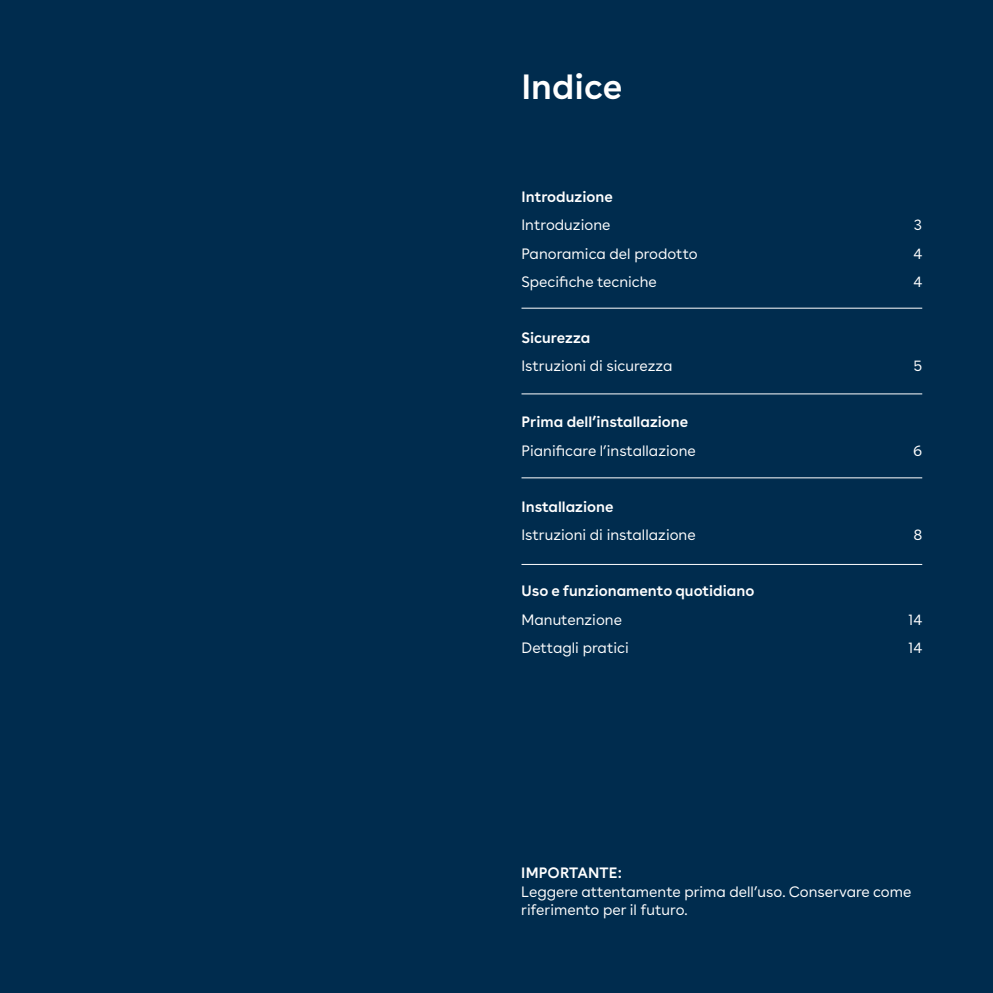
<style>
.page{position:relative;width:993px;height:993px;background:#fff}
.page>*{position:absolute;margin:0;border:0;box-sizing:border-box;transform-origin:0 0}
.t1{font:600 35px "Buenos Aires";color:#fff}
.t2{font:15px/28px "Buenos Aires";color:#fff}
.t3{font:600 15px "Buenos Aires";color:#fff}
</style>
<div class="page">
<div style="left:0;top:0;width:992px;height:992px;background:#002c4e"></div>
<hr style="left:521px;top:393px;width:400px;height:1px;background:#fff">
<hr style="left:521px;top:307px;width:400px;height:1px;background:#fff">
<hr style="left:521px;top:564px;width:400px;height:1px;background:#fff">
<hr style="left:521px;top:477px;width:400px;height:1px;background:#fff">
<h1 class="t1" style="left:521px;top:57px;width:102px">Indice</h1>
<p class="t3" style="left:521px;top:184px;width:93px">Introduzione</p>
<p class="t2" style="left:521px;top:210px;width:178px">Introduzione<br>Panoramica del prodotto<br>Specifiche tecniche</p>
<p class="t3" style="left:521px;top:325px;width:70px">Sicurezza</p>
<p class="t2" style="left:521px;top:350px;width:152px">Istruzioni di sicurezza</p>
<p class="t3" style="left:521px;top:409px;width:168px">Prima dell’installazione</p>
<p class="t2" style="left:521px;top:435px;width:176px">Pianificare l’installazione</p>
<p class="t3" style="left:521px;top:494px;width:93px">Installazione</p>
<p class="t2" style="left:521px;top:519px;width:176px">Istruzioni di installazione</p>
<p class="t3" style="left:521px;top:578px;width:234px">Uso e funzionamento quotidiano</p>
<p class="t2" style="left:521px;top:603px;width:109px">Manutenzione<br>Dettagli pratici</p>
<p class="t2" style="left:913px;top:210px;width:11px;text-align:justify">3<br>4<br>4</p>
<p class="t2" style="left:913px;top:350px;width:10px">5</p>
<p class="t2" style="left:912px;top:435px;width:11px">6</p>
<p class="t2" style="left:913px;top:519px;width:10px">8</p>
<p class="t2" style="left:907px;top:603px;width:16px">14<br>14</p>
<p class="t3" style="left:521px;top:859px;width:102px">IMPORTANTE:</p>
<p class="t2" style="left:521px;top:880px;width:391px;line-height:18.8px">Leggere attentamente prima dell’uso. Conservare come riferimento per il futuro.</p>
</div>
